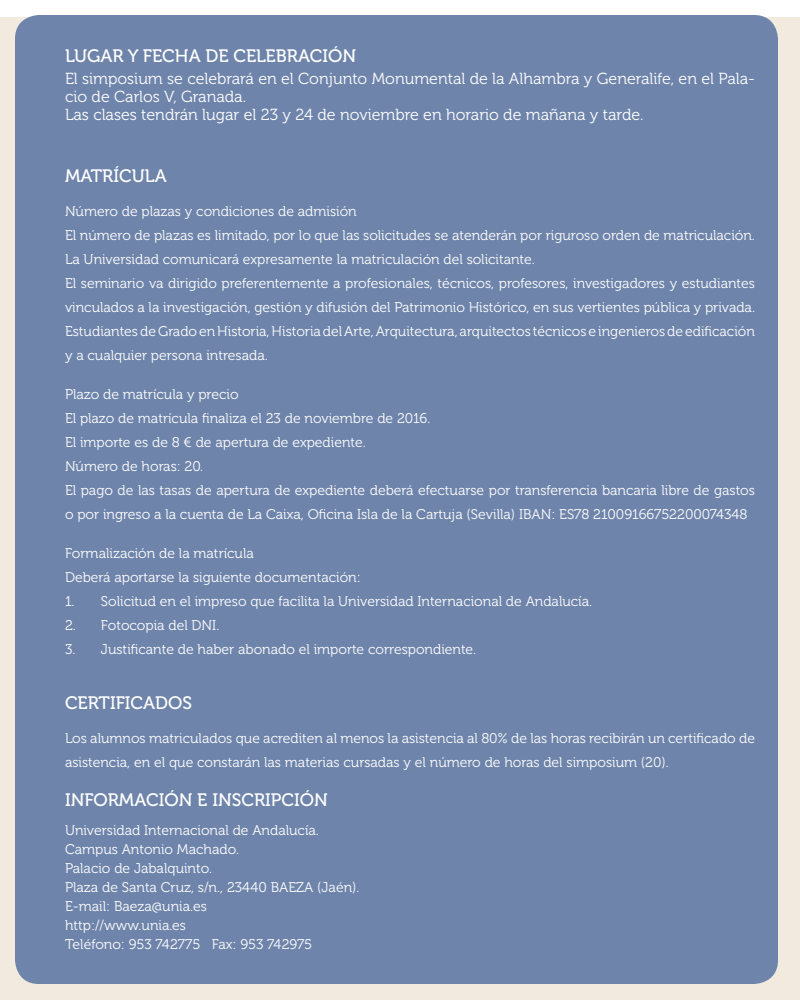
<style>
.page{position:relative;width:800px;height:1000px;background:#fff}
.page>*{position:absolute;margin:0;border:0;box-sizing:border-box;transform-origin:0 0}
.t1{font:18px "Museo 500";color:#fff}
.t2{font:16px/18px "Museo 300";color:#fff}
.t3{font:14px/24px "Museo 300";color:#fff}
</style>
<div class="page">
<div style="left:0;top:17px;width:800px;height:983px;background:#f2eadf"></div>
<div style="left:15px;top:15px;width:763px;height:969px;background:#6e84aa;border-radius:24px"></div>
<p class="t1" style="left:65px;top:45px;width:293px">LUGAR Y FECHA DE CELEBRACIÓN</p>
<p class="t2" style="left:65px;top:70px;width:692px">El simposium se celebrará en el Conjunto Monumental de la Alhambra y Generalife, en el Pala&shy;cio de Carlos V, Granada.</p>
<p class="t2" style="left:65px;top:106px;width:580px">Las clases tendrán lugar el 23 y 24 de noviembre en horario de mañana y tarde.</p>
<p class="t1" style="left:65px;top:165px;width:103px">MATRÍCULA</p>
<p class="t3" style="left:65px;top:199px;width:293px">Número de plazas y condiciones de admisión</p>
<p class="t3" style="left:65px;top:223px;width:691px">El número de plazas es limitado, por lo que las solicitudes se atenderán por riguroso orden de matriculación.</p>
<p class="t3" style="left:65px;top:247px;width:471px">La Universidad comunicará expresamente la matriculación del solicitante.</p>
<p class="t3" style="left:65px;top:271px;width:692px;text-align:justify">El seminario va dirigido preferentemente a profesionales, técnicos, profesores, investigadores y estudiantes vinculados a la investigación, gestión y difusión del Patrimonio Histórico, en sus vertientes pública y privada.<br>Estudiantes de Grado en Historia, Historia del Arte, Arquitectura, arquitectos técnicos e ingenieros de edificación y a cualquier persona intresada.</p>
<p class="t3" style="left:65px;top:382px;width:175px">Plazo de matrícula y precio</p>
<p class="t3" style="left:65px;top:406px;width:367px">El plazo de matrícula finaliza el 23 de noviembre de 2016.</p>
<p class="t3" style="left:65px;top:430px;width:302px">El importe es de 8 € de apertura de expediente.</p>
<p class="t3" style="left:65px;top:454px;width:140px">Número de horas: 20.</p>
<p class="t3" style="left:65px;top:478px;width:692px">El pago de las tasas de apertura de expediente deberá efectuarse por transferencia bancaria libre de gastos o por ingreso a la cuenta de La Caixa, Oficina Isla de la Cartuja (Sevilla) IBAN: ES78 21009166752200074348</p>
<p class="t3" style="left:65px;top:541px;width:190px">Formalización de la matrícula</p>
<p class="t3" style="left:65px;top:565px;width:297px">Deberá aportarse la siguiente documentación:</p>
<p class="t3" style="left:65px;top:589px;width:529px">1. Solicitud en el impreso que facilita la Universidad Internacional de Andalucía.</p>
<p class="t3" style="left:65px;top:613px;width:156px">2. Fotocopia del DNI.</p>
<p class="t3" style="left:65px;top:637px;width:413px">3. Justificante de haber abonado el importe correspondiente.</p>
<p class="t1" style="left:65px;top:693px;width:128px">CERTIFICADOS</p>
<p class="t3" style="left:65px;top:727px;width:692px">Los alumnos matriculados que acrediten al menos la asistencia al 80% de las horas recibirán un certificado de asistencia, en el que constarán las materias cursadas y el número de horas del simposium (20).</p>
<p class="t1" style="left:65px;top:790px;width:264px">INFORMACIÓN E INSCRIPCIÓN</p>
<p class="t3" style="left:65px;top:819px;width:256px">Universidad Internacional de Andalucía.</p>
<p class="t3" style="left:65px;top:838px;width:176px">Campus Antonio Machado.</p>
<p class="t3" style="left:65px;top:857px;width:149px">Palacio de Jabalquinto.</p>
<p class="t3" style="left:65px;top:876px;width:296px">Plaza de Santa Cruz, s/n., 23440 BAEZA (Jaén).</p>
<p class="t3" style="left:65px;top:895px;width:143px">E-mail: Baeza@unia.es</p>
<p class="t3" style="left:65px;top:914px;width:123px">http://www.unia.es</p>
<p class="t3" style="left:65px;top:933px;width:249px">Teléfono: 953 742775 Fax: 953 742975</p>
</div>
